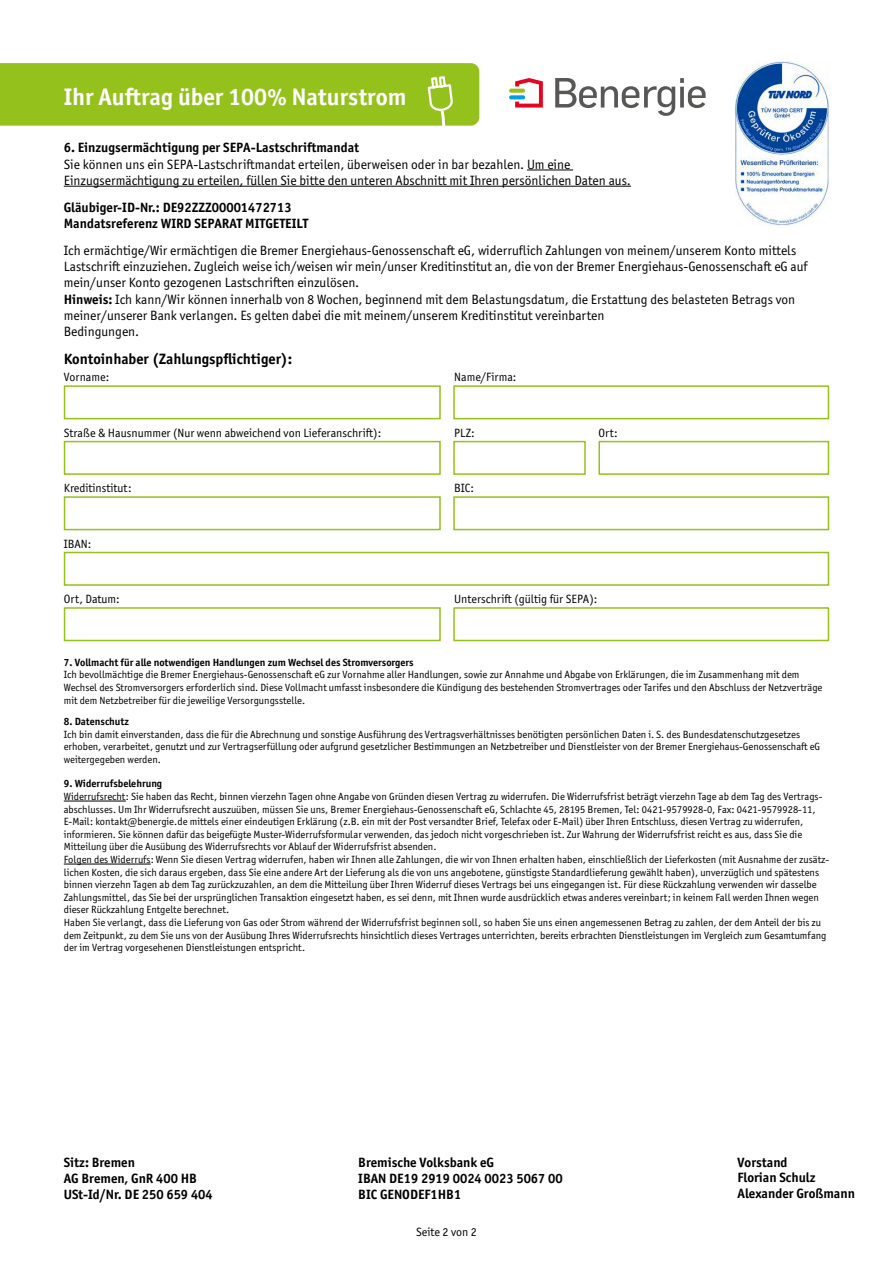
<style>
.page{position:relative;width:893px;height:1263px;background:#fff}
.page>*{position:absolute;margin:0;border:0;box-sizing:border-box;transform-origin:0 0}
.t1{font:700 24px "Officina Sans ITC Pro";color:#fff}
.t2{font:700 15px "Officina Sans ITC Pro";color:#000}
.t3{font:13.5px/16.2px "Officina Sans ITC Pro";color:#000}
.t4{font:700 13.5px/16.2px "Officina Sans ITC Pro";color:#000}
.t5{font:12px "Officina Sans ITC Pro";color:#000}
.t6{font:10.5px/12.6px "Officina Sans ITC Pro";color:#000}
.t7{font:700 10.5px "Officina Sans ITC Pro";color:#000}
.s1{font-weight:700}
</style>
<div class="page">
<hr style="left:527px;top:170px;width:46px;height:1px;background:#000">
<hr style="left:64px;top:186px;width:567px;height:1px;background:#000">
<hr style="left:64px;top:801px;width:62px;height:1px;background:#000">
<hr style="left:64px;top:864px;width:87px;height:1px;background:#000">
<div style="left:453px;top:607px;width:376px;height:34px;border:2px solid #94c11b"></div>
<div style="left:0;top:63px;width:479px;height:63px;background:#94c11b"></div>
<img style="left:736px;top:62px;width:93px;height:164px">
<svg style="left:555px;top:78px;width:151px;height:38px"></svg>
<svg style="left:515px;top:78px;width:28px;height:30px"></svg>
<svg style="left:509px;top:89px;width:16px;height:4px"></svg>
<svg style="left:509px;top:95px;width:16px;height:4px"></svg>
<div style="left:64px;top:385px;width:377px;height:34px;border:1px solid #94c11b"></div>
<div style="left:453px;top:385px;width:376px;height:34px;border:1px solid #94c11b"></div>
<div style="left:64px;top:441px;width:377px;height:34px;border:1px solid #94c11b"></div>
<div style="left:453px;top:441px;width:133px;height:34px;border:1px solid #94c11b"></div>
<div style="left:598px;top:441px;width:231px;height:34px;border:1px solid #94c11b"></div>
<div style="left:64px;top:496px;width:377px;height:34px;border:1px solid #94c11b"></div>
<div style="left:453px;top:496px;width:376px;height:34px;border:1px solid #94c11b"></div>
<div style="left:64px;top:552px;width:765px;height:34px;border:2px solid #94c11b"></div>
<div style="left:64px;top:607px;width:377px;height:34px;border:1px solid #94c11b"></div>
<h1 class="t1" style="left:64px;top:87px;width:344px">Ihr Auftrag über 100% Naturstrom</h1>
<p class="t4" style="left:64px;top:141px;width:297px">6. Einzugsermächtigung per SEPA-Lastschriftmandat</p>
<p class="t3" style="left:64px;top:156px;width:569px">Sie können uns ein SEPA-Lastschriftmandat erteilen, überweisen oder in bar bezahlen. Um eine<br>Einzugsermächtigung zu erteilen, füllen Sie bitte den unteren Abschnitt mit Ihren persönlichen Daten aus.</p>
<p class="t4" style="left:64px;top:200px;width:246px">Gläubiger-ID-Nr.: DE92ZZZ00001472713<br>Mandatsreferenz WIRD SEPARAT MITGETEILT</p>
<p class="t3" style="left:64px;top:243px;width:745px">Ich ermächtige/Wir ermächtigen die Bremer Energiehaus-Genossenschaft eG, widerruflich Zahlungen von meinem/unserem Konto mittels Lastschrift einzuziehen. Zugleich weise ich/weisen wir mein/unser Kreditinstitut an, die von der Bremer Energiehaus-Genossenschaft eG auf mein/unser Konto gezogenen Lastschriften einzulösen.<br><span class="s1">Hinweis:</span> Ich kann/Wir können innerhalb von 8 Wochen, beginnend mit dem Belastungsdatum, die Erstattung des belasteten Betrags von meiner/unserer Bank verlangen. Es gelten dabei die mit meinem/unserem Kreditinstitut vereinbarten<br>Bedingungen.</p>
<h2 class="t2" style="left:64px;top:353px;width:230px">Kontoinhaber (Zahlungspflichtiger):</h2>
<p class="t5" style="left:64px;top:371px;width:47px">Vorname:</p>
<p class="t5" style="left:64px;top:426px;width:319px">Straße &amp; Hausnummer (Nur wenn abweichend von Lieferanschrift):</p>
<p class="t5" style="left:64px;top:482px;width:69px">Kreditinstitut:</p>
<p class="t5" style="left:64px;top:537px;width:29px">IBAN:</p>
<p class="t5" style="left:64px;top:593px;width:58px">Ort, Datum:</p>
<p class="t5" style="left:454px;top:371px;width:64px">Name/Firma:</p>
<p class="t5" style="left:454px;top:426px;width:22px">PLZ:</p>
<p class="t5" style="left:598px;top:426px;width:21px">Ort:</p>
<p class="t5" style="left:454px;top:482px;width:21px">BIC:</p>
<p class="t5" style="left:454px;top:593px;width:145px">Unterschrift (gültig für SEPA):</p>
<p class="t7" style="left:64px;top:658px;width:351px">7. Vollmacht für alle notwendigen Handlungen zum Wechsel des Stromversorgers</p>
<p class="t6" style="left:64px;top:669px;width:760px">Ich bevollmächtige die Bremer Energiehaus-Genossenschaft eG zur Vornahme aller Handlungen, sowie zur Annahme und Abgabe von Erklärungen, die im Zusammenhang mit dem<br>Wechsel des Stromversorgers erforderlich sind. Diese Vollmacht umfasst insbesondere die Kündigung des bestehenden Stromvertrages oder Tarifes und den Abschluss der Netzverträge mit dem Netzbetreiber für die jeweilige Versorgungsstelle.</p>
<p class="t7" style="left:64px;top:717px;width:67px">8. Datenschutz</p>
<p class="t6" style="left:64px;top:728px;width:758px">Ich bin damit einverstanden, dass die für die Abrechnung und sonstige Ausführung des Vertragsverhältnisses benötigten persönlichen Daten i. S. des Bundesdatenschutzgesetzes erhoben, verarbeitet, genutzt und zur Vertragserfüllung oder aufgrund gesetzlicher Bestimmungen an Netzbetreiber und Dienstleister von der Bremer Energiehaus-Genossenschaft eG weitergegeben werden.</p>
<p class="t7" style="left:64px;top:779px;width:100px">9. Widerrufsbelehrung</p>
<p class="t6" style="left:64px;top:790px;width:767px">Widerrufsrecht: Sie haben das Recht, binnen vierzehn Tagen ohne Angabe von Gründen diesen Vertrag zu widerrufen. Die Widerrufsfrist beträgt vierzehn Tage ab dem Tag des Vertrags&shy;abschlusses. Um Ihr Widerrufsrecht auszuüben, müssen Sie uns, Bremer Energiehaus-Genossenschaft eG, Schlachte 45, 28195 Bremen, Tel: 0421-9579928-0, Fax: 0421-9579928-11, E-Mail: kontakt@benergie.de mittels einer eindeutigen Erklärung (z.B. ein mit der Post versandter Brief, Telefax oder E-Mail) über Ihren Entschluss, diesen Vertrag zu widerrufen, informieren. Sie können dafür das beigefügte Muster-Widerrufsformular verwenden, das jedoch nicht vorgeschrieben ist. Zur Wahrung der Widerrufsfrist reicht es aus, dass Sie die Mitteilung über die Ausübung des Widerrufsrechts vor Ablauf der Widerrufsfrist absenden.<br>Folgen des Widerrufs: Wenn Sie diesen Vertrag widerrufen, haben wir Ihnen alle Zahlungen, die wir von Ihnen erhalten haben, einschließlich der Lieferkosten (mit Ausnahme der zusätz&shy;lichen Kosten, die sich daraus ergeben, dass Sie eine andere Art der Lieferung als die von uns angebotene, günstigste Standardlieferung gewählt haben), unverzüglich und spätestens binnen vierzehn Tagen ab dem Tag zurückzuzahlen, an dem die Mitteilung über Ihren Widerruf dieses Vertrags bei uns eingegangen ist. Für diese Rückzahlung verwenden wir dasselbe Zahlungsmittel, das Sie bei der ursprünglichen Transaktion eingesetzt haben, es sei denn, mit Ihnen wurde ausdrücklich etwas anderes vereinbart; in keinem Fall werden Ihnen wegen dieser Rückzahlung Entgelte berechnet.<br>Haben Sie verlangt, dass die Lieferung von Gas oder Strom während der Widerrufsfrist beginnen soll, so haben Sie uns einen angemessenen Betrag zu zahlen, der dem Anteil der bis zu dem Zeitpunkt, zu dem Sie uns von der Ausübung Ihres Widerrufsrechts hinsichtlich dieses Vertrages unterrichten, bereits erbrachten Dienstleistungen im Vergleich zum Gesamtumfang der im Vertrag vorgesehenen Dienstleistungen entspricht.</p>
<p class="t4" style="left:64px;top:1155px;width:150px">Sitz: Bremen<br>AG Bremen, GnR 400 HB<br>USt-Id/Nr. DE 250 659 404</p>
<p class="t4" style="left:358px;top:1155px;width:206px">Bremische Volksbank eG<br>IBAN DE19 2919 0024 0023 5067 00<br>BIC GENODEF1HB1</p>
<p class="t4" style="left:738px;top:1155px;width:119px;line-height:15.8px">Vorstand<br>Florian Schulz<br>Alexander Großmann</p>
<p class="t5" style="left:416px;top:1225px;width:62px">Seite 2 von 2</p>
</div>
